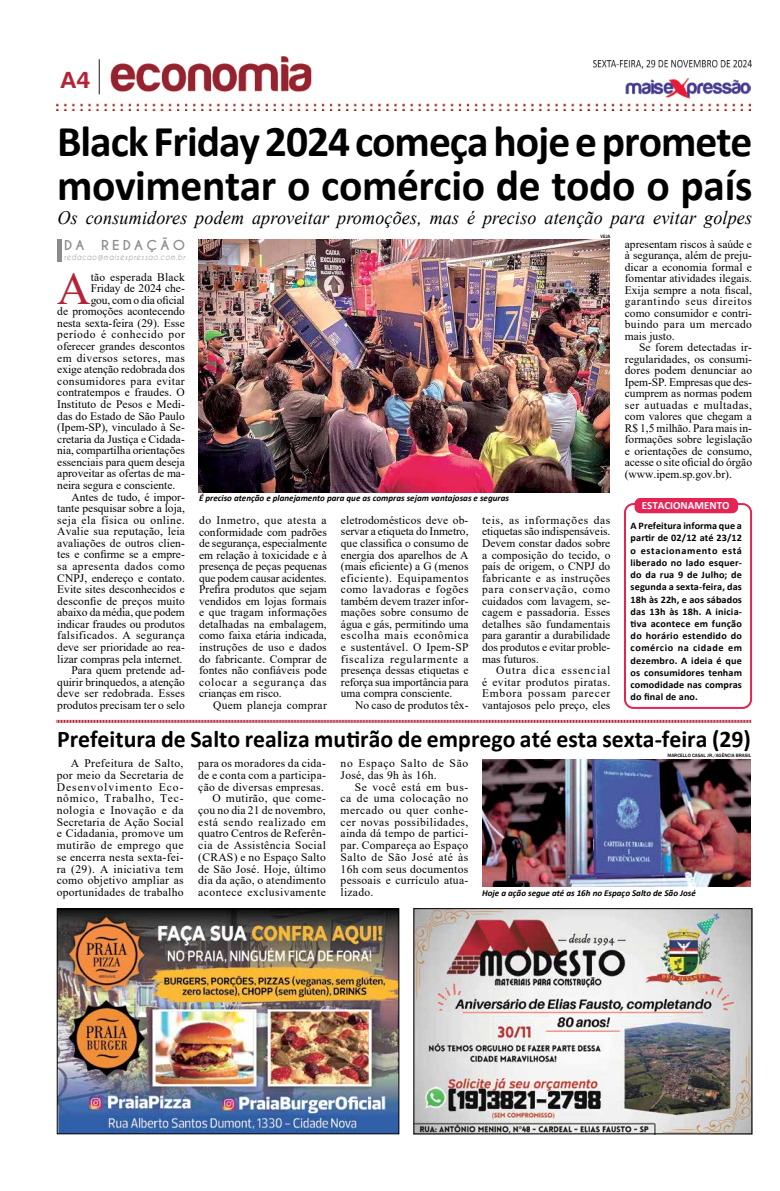
<style>
.page{position:relative;width:780px;height:1191px;background:#fff}
.page>*{position:absolute;margin:0;border:0;box-sizing:border-box;transform-origin:0 0}
.t1{font:46.2px "Times New Roman";color:#b32436}
.t2{font:700 44px/44px "Calibri";letter-spacing:-.025em;color:#000}
.t3{font:700 24px "Calibri";color:#000}
.t4{font:24px "Harabara";color:#b32436}
.t5{font:italic 19px "Times New Roman";letter-spacing:.01em;color:#000;scale:.95 1}
.t6{font:700 12.9px "Caviar Dreams";letter-spacing:.24em;color:#8b8b8b;scale:1.04 1}
.t7{font:11.5px/11.5px "Times New Roman";letter-spacing:.005em;color:#000;text-align:justify}
.t8{font:11.5px "Times New Roman";letter-spacing:.035em;color:#000}
.t9{font:11.5px "Times New Roman";letter-spacing:.025em;color:#000}
.t10{font:11.5px/11.7px "Times New Roman";letter-spacing:.05em;color:#000}
.t11{font:11.5px "Times New Roman";letter-spacing:.03em;color:#000}
.t12{font:11.5px "Times New Roman";letter-spacing:.04em;color:#000}
.t13{font:11.5px "Times New Roman";letter-spacing:.045em;color:#000}
.t14{font:11.5px "Times New Roman";letter-spacing:-.015em;color:#000}
.t15{font:700 11px "Calibri";color:#fff}
.t16{font:700 10px/12.2px "Calibri";letter-spacing:.01em;color:#000;text-align:justify}
.t17{font:italic 700 9px "Calibri";color:#000}
.t18{font:italic 8.3px "Caviar Dreams";letter-spacing:.11em;color:#8b8b8b;scale:.83 1}
.t19{font:500 4.9px "Franklin Gothic";color:#000}
</style>
<div class="page">
<img style="left:57px;top:57px;width:693px;height:53px">
<img style="left:593px;top:61px;width:158px;height:7px">
<img style="left:59px;top:910px;width:338px;height:222px">
<div style="left:57px;top:908px;width:342px;height:226px;border:1px solid #000"></div>
<img style="left:415px;top:910px;width:335px;height:222px">
<div style="left:413px;top:908px;width:339px;height:226px;border:1px solid #000"></div>
<img style="left:198px;top:239px;width:411px;height:253px">
<hr style="left:58px;top:239px;width:4px;height:23px;background:#8b8b8b">
<div style="left:624px;top:503px;width:128px;height:206px;border:2px solid #e62354;border-radius:9px"></div>
<div style="left:634px;top:498px;width:104px;height:15px;background:#e62355;border-radius:6px"></div>
<svg style="left:56px;top:719px;width:695px;height:4px;background:#d89099"></svg>
<img style="left:482px;top:759px;width:268px;height:127px">
<h3 class="t4" style="left:60px;top:68px;width:31px">A4</h3>
<h2 class="t2" style="left:57px;top:119px;width:696px">Black Friday 2024 começa hoje e promete movimentar o comércio de todo o país</h2>
<p class="t19" style="left:600px;top:233px;width:11px">VEJA</p>
<h3 class="t5" style="left:58px;top:204px;width:732px">Os consumidores podem aproveitar promoções, mas é preciso atenção para evitar golpes</h3>
<p class="t6" style="left:64px;top:237px;width:21px">DA</p>
<p class="t6" style="left:101px;top:237px;width:82px">REDAÇÃO</p>
<p class="t18" style="left:64px;top:252px;width:147px">redacao@maisexpressao.com.br</p>
<p class="t7" style="left:624px;top:237px;width:129px">apresentam riscos à saúde e à segurança, além de preju&shy;dicar a economia formal e fomentar atividades ilegais.<br>Exija sempre a nota fiscal, garantindo seus direitos como consumidor e contri&shy;buindo para um mercado mais justo.</p>
<p class="t7" style="left:624px;top:341px;width:129px;text-indent:14px">Se forem detectadas ir&shy;regularidades, os consumi&shy;dores podem denunciar ao Ipem-SP. Empresas que des&shy;cumprem as normas podem ser autuadas e multadas, com valores que chegam a R$ 1,5 milhão. Para mais in&shy;formações sobre legislação e orientações de consumo, acesse o site oficial do órgão (www.ipem.sp.gov.br).</p>
<h1 class="t1" style="left:57px;top:256px;width:35px">A</h1>
<p class="t9" style="left:91px;top:269px;width:96px">tão esperada Black</p>
<p class="t7" style="left:91px;top:282px;width:96px">Friday de 2024 che-</p>
<p class="t14" style="left:91px;top:292px;width:96px">gou, com o dia oficial</p>
<p class="t7" style="left:57px;top:305px;width:129px">de promoções acontecendo</p>
<p class="t7" style="left:57px;top:317px;width:129px">nesta sexta-feira (29). Esse</p>
<p class="t13" style="left:57px;top:326px;width:129px">período é conhecido por</p>
<p class="t7" style="left:57px;top:340px;width:129px">oferecer grandes descontos</p>
<p class="t8" style="left:57px;top:350px;width:129px">em diversos setores, mas</p>
<p class="t7" style="left:57px;top:363px;width:129px">exige atenção redobrada dos</p>
<p class="t8" style="left:57px;top:373px;width:129px">consumidores para evitar</p>
<p class="t7" style="left:57px;top:386px;width:129px">contratempos e fraudes. O</p>
<p class="t7" style="left:57px;top:398px;width:129px">Instituto de Pesos e Medi-</p>
<p class="t7" style="left:57px;top:409px;width:129px">das do Estado de São Paulo</p>
<p class="t7" style="left:57px;top:421px;width:129px">(Ipem-SP), vinculado à Se-</p>
<p class="t7" style="left:57px;top:433px;width:129px">cretaria da Justiça e Cidada-</p>
<p class="t7" style="left:57px;top:444px;width:129px">nia, compartilha orientações</p>
<p class="t7" style="left:57px;top:456px;width:129px">essenciais para quem deseja</p>
<p class="t7" style="left:57px;top:467px;width:129px">aproveitar as ofertas de ma-</p>
<p class="t7" style="left:57px;top:479px;width:120px">neira segura e consciente.</p>
<p class="t7" style="left:71px;top:490px;width:115px">Antes de tudo, é impor-</p>
<p class="t7" style="left:57px;top:502px;width:129px">tante pesquisar sobre a loja,</p>
<p class="t12" style="left:57px;top:512px;width:129px">seja ela física ou online.</p>
<p class="t7" style="left:57px;top:525px;width:129px">Avalie sua reputação, leia</p>
<p class="t7" style="left:57px;top:537px;width:129px">avaliações de outros clien-</p>
<p class="t7" style="left:57px;top:548px;width:129px">tes e confirme se a empre-</p>
<p class="t8" style="left:57px;top:558px;width:129px">sa apresenta dados como</p>
<p class="t7" style="left:57px;top:571px;width:129px">CNPJ, endereço e contato.</p>
<p class="t7" style="left:57px;top:583px;width:129px">Evite sites desconhecidos e</p>
<p class="t7" style="left:57px;top:594px;width:129px">desconfie de preços muito</p>
<p class="t7" style="left:57px;top:606px;width:129px">abaixo da média, que podem</p>
<p class="t7" style="left:57px;top:618px;width:129px">indicar fraudes ou produtos</p>
<p class="t11" style="left:57px;top:627px;width:129px">falsificados. A segurança</p>
<p class="t7" style="left:57px;top:641px;width:129px">deve ser prioridade ao rea-</p>
<p class="t7" style="left:57px;top:652px;width:127px">lizar compras pela internet.</p>
<p class="t7" style="left:71px;top:664px;width:115px">Para quem pretende ad-</p>
<p class="t7" style="left:57px;top:675px;width:129px">quirir brinquedos, a atenção</p>
<p class="t7" style="left:57px;top:687px;width:129px">deve ser redobrada. Esses</p>
<p class="t7" style="left:57px;top:699px;width:129px">produtos precisam ter o selo</p>
<p class="t17" style="left:199px;top:492px;width:311px">É preciso atenção e planejamento para que as compras sejam vantajosas e seguras</p>
<p class="t15" style="left:641px;top:497px;width:89px">ESTACIONAMENTO</p>
<p class="t7" style="left:482px;top:514px;width:130px">teis, as informações das etiquetas são indispensáveis.<br>Devem constar dados sobre a composição do tecido, o país de origem, o CNPJ do fabricante e as instruções para conservação, como cuidados com lavagem, se&shy;cagem e passadoria. Esses detalhes são fundamentais para garantir a durabilidade dos produtos e evitar proble&shy;mas futuros.</p>
<p class="t7" style="left:482px;top:664px;width:130px;text-indent:14px">Outra dica essencial é evitar produtos piratas.<br>Embora possam parecer vantajosos pelo preço, eles</p>
<p class="t7" style="left:341px;top:514px;width:129px">eletrodomésticos deve ob&shy;servar a etiqueta do Inmetro, que classifica o consumo de energia dos aparelhos de A (mais eficiente) a G (menos eficiente). Equipamentos como lavadoras e fogões também devem trazer infor&shy;mações sobre consumo de água e gás, permitindo uma escolha mais econômica e sustentável. O Ipem-SP fiscaliza regularmente a presença dessas etiquetas e reforça sua importância para uma compra consciente.</p>
<p class="t7" style="left:355px;top:699px;width:115px">No caso de produtos têx-</p>
<p class="t7" style="left:199px;top:514px;width:129px">do Inmetro, que atesta a conformidade com padrões de segurança, especialmente em relação à toxicidade e à presença de peças pequenas que podem causar acidentes.<br>Prefira produtos que sejam vendidos em lojas formais e que tragam informações detalhadas na embalagem, como faixa etária indicada, instruções de uso e dados do fabricante. Comprar de fontes não confiáveis pode colocar a segurança das crianças em risco.</p>
<p class="t9" style="left:213px;top:697px;width:115px">Quem planeja comprar</p>
<p class="t16" style="left:630px;top:520px;width:113px">A Prefeitura informa que a partir de 02/12 até 23/12 o estacionamento está liberado no lado esquer&shy;do da rua 9 de Julho; de segunda a sexta-feira, das 18h às 22h, e aos sábados das 13h às 18h. A inicia&shy;tiva acontece em função do horário estendido do comércio na cidade em dezembro. A ideia é que os consumidores tenham comodidade nas compras do final de ano.</p>
<h3 class="t3" style="left:57px;top:722px;width:695px">Prefeitura de Salto realiza mutirão de emprego até esta sexta-feira (29)</h3>
<p class="t7" style="left:57px;top:757px;width:128px;text-indent:14px">A Prefeitura de Salto, por meio da Secretaria de Desenvolvimento Eco&shy;nômico, Trabalho, Tec&shy;nologia e Inovação e da Secretaria de Ação Social e Cidadania, promove um mutirão de emprego que se encerra nesta sexta-fei&shy;ra (29). A iniciativa tem como objetivo ampliar as oportunidades de trabalho</p>
<p class="t7" style="left:198px;top:757px;width:129px;text-align:right">para os moradores da cida&shy;de e conta com a participa&shy;ção de diversas empresas.<br>O mutirão, que come&shy;çou no dia 21 de novembro, está sendo realizado em quatro Centros de Referên&shy;cia de Assistência Social (CRAS) e no Espaço Salto de São José. Hoje, último dia da ação, o atendimento acontece exclusivamente</p>
<p class="t10" style="left:340px;top:757px;width:129px">no Espaço Salto de São<br>José, das 9h às 16h.</p>
<p class="t19" style="left:667px;top:752px;width:85px">MARCELLO CASAL JR./AGÊNCIA BRASIL</p>
<p class="t7" style="left:340px;top:780px;width:129px;text-indent:14px">Se você está em bus&shy;ca de uma colocação no mercado ou quer conhe&shy;cer novas possibilidades, ainda dá tempo de partici&shy;par. Compareça ao Espaço Salto de São José até às 16h com seus documentos pessoais e currículo atua&shy;lizado.</p>
<p class="t17" style="left:482px;top:886px;width:215px">Hoje a ação segue até as 16h no Espaço Salto de São José</p>
</div>
